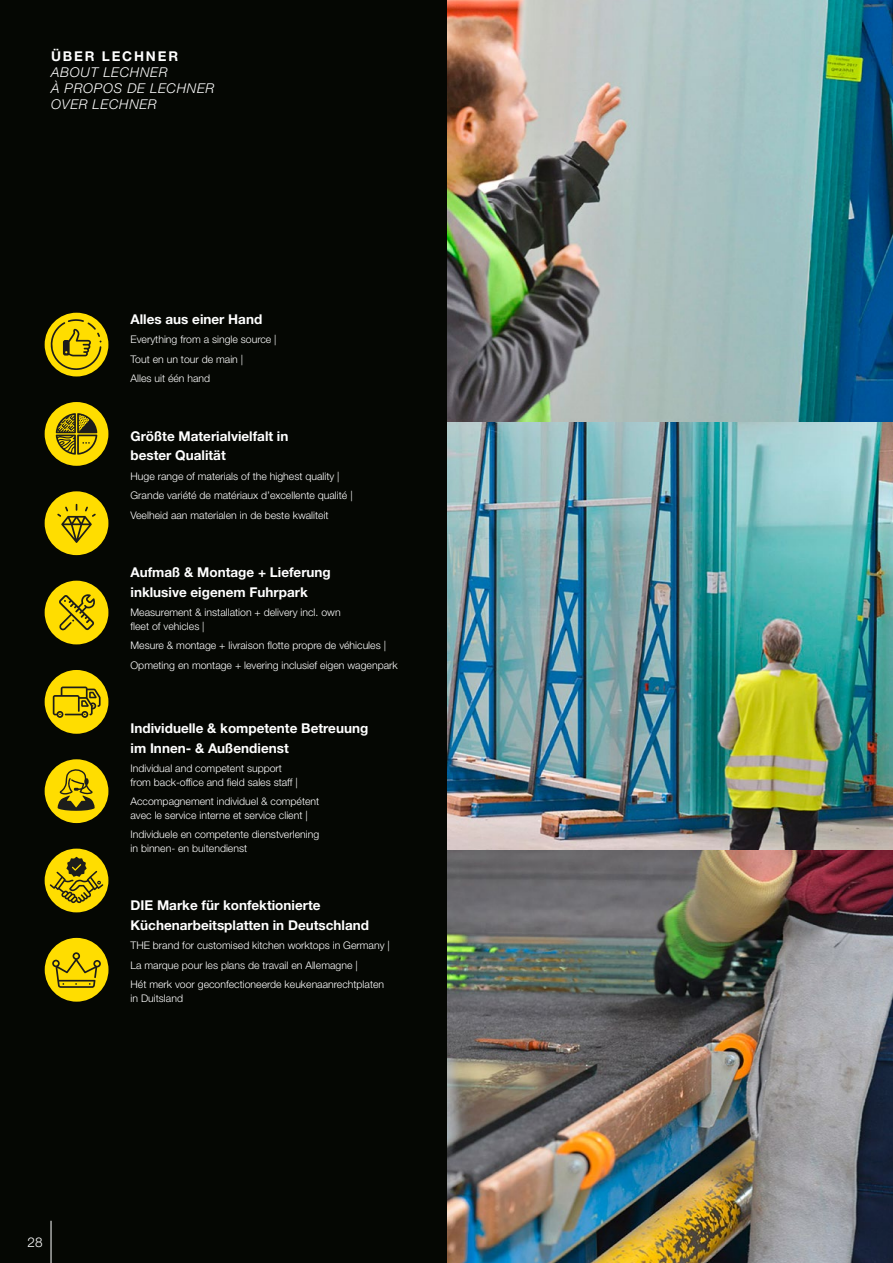
<style>
.page{position:relative;width:893px;height:1263px;background:#fff}
.page>*{position:absolute;margin:0;border:0;box-sizing:border-box;transform-origin:0 0}
.t1{font:700 13.5px/19.5px "Helvetica Neue LT Std";color:#fff}
.t2{font:italic 300 13.5px/16.2px "Helvetica Neue LT Pro";letter-spacing:.05em;color:#fff}
.t3{font:700 13.5px "Helvetica Neue LT Pro";letter-spacing:.135em;color:#fff}
.t4{font:300 13.5px "Helvetica Neue LT Pro";color:#fff}
.t5{font:300 10.5px/19.5px "Helvetica Neue LT Pro";color:#fff}
</style>
<div class="page">
<img style="left:446px;top:0;width:447px;height:1263px">
<div style="left:0;top:0;width:446px;height:1263px;background:#050703"></div>
<div style="left:45px;top:759px;width:63px;height:64px;background:#fd0;border-radius:50%"></div>
<svg style="left:58px;top:769px;width:37px;height:42px"></svg>
<div style="left:45px;top:849px;width:63px;height:63px;background:#fd0;border-radius:50%"></div>
<svg style="left:50px;top:857px;width:53px;height:46px"></svg>
<div style="left:45px;top:938px;width:63px;height:64px;background:#fd0;border-radius:50%"></div>
<svg style="left:52px;top:952px;width:49px;height:36px"></svg>
<div style="left:45px;top:581px;width:63px;height:63px;background:#fd0;border-radius:50%"></div>
<svg style="left:59px;top:594px;width:36px;height:36px"></svg>
<div style="left:45px;top:670px;width:63px;height:64px;background:#fd0;border-radius:50%"></div>
<svg style="left:53px;top:686px;width:48px;height:32px"></svg>
<div style="left:45px;top:491px;width:63px;height:64px;background:#fd0;border-radius:50%"></div>
<svg style="left:57px;top:504px;width:39px;height:39px"></svg>
<div style="left:45px;top:402px;width:63px;height:64px;background:#fd0;border-radius:50%"></div>
<svg style="left:56px;top:413px;width:41px;height:42px"></svg>
<div style="left:45px;top:313px;width:63px;height:63px;background:#fd0;border-radius:50%"></div>
<svg style="left:50px;top:319px;width:52px;height:51px"></svg>
<hr style="left:51px;top:1221px;width:1px;height:42px;background:#fff">
<p class="t3" style="left:51px;top:48px;width:129px">ÜBER LECHNER</p>
<p class="t2" style="left:51px;top:64px;width:165px">ABOUT LECHNER<br>À PROPOS DE LECHNER<br>OVER LECHNER</p>
<p class="t1" style="left:131px;top:309px;width:133px">Alles aus einer Hand</p>
<p class="t5" style="left:131px;top:329px;width:148px">Everything from a single source |<br>Tout en un tour de main |<br>Alles uit één hand</p>
<p class="t1" style="left:131px;top:426px;width:159px">Größte Materialvielfalt in bester Qualität</p>
<p class="t5" style="left:131px;top:466px;width:224px">Huge range of materials of the highest quality |<br>Grande variété de matériaux d’excellente qualité |<br>Veelheid aan materialen in de beste kwaliteit</p>
<p class="t1" style="left:131px;top:562px;width:202px">Aufmaß &amp; Montage + Lieferung inklusive eigenem Fuhrpark</p>
<p class="t5" style="left:131px;top:605px;width:212px;line-height:13.5px">Measurement &amp; installation + delivery incl. own fleet of vehicles |</p>
<p class="t5" style="left:131px;top:635px;width:269px">Mesure &amp; montage + livraison flotte propre de véhicules |<br>Opmeting en montage + levering inclusief eigen wagenpark</p>
<p class="t1" style="left:131px;top:718px;width:239px">Individuelle &amp; kompetente Betreuung im Innen- &amp; Außendienst</p>
<p class="t5" style="left:131px;top:761px;width:169px;line-height:13.5px">Individual and competent support from back-office and field sales staff |</p>
<p class="t5" style="left:131px;top:794px;width:190px;line-height:13.5px">Accompagnement individuel &amp; compétent avec le service interne et service client |</p>
<p class="t5" style="left:131px;top:827px;width:190px;line-height:13.5px">Individuele en competente dienstverlening in binnen- en buitendienst</p>
<p class="t1" style="left:131px;top:895px;width:240px">DIE Marke für konfektionierte<br>Küchenarbeitsplatten in Deutschland</p>
<p class="t5" style="left:131px;top:935px;width:261px">THE brand for customised kitchen worktops in Germany |<br>La marque pour les plans de travail en Allemagne |<br>Hét merk voor geconfectioneerde keukenaanrechtplaten</p>
<p class="t5" style="left:131px;top:988px;width:54px">in Duitsland</p>
<p class="t4" style="left:28px;top:1233px;width:17px">28</p>
</div>
